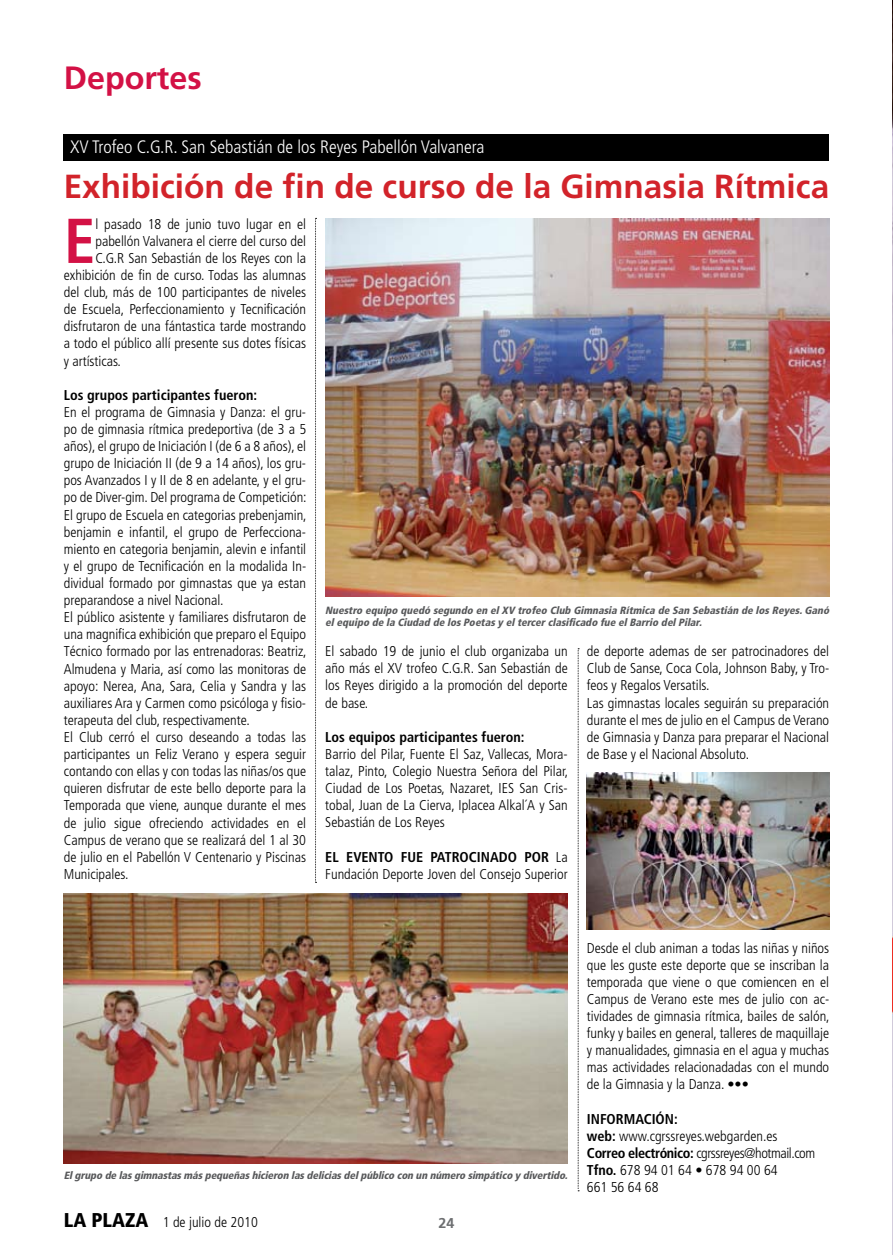
<style>
.page{position:relative;width:893px;height:1255px;background:#fff}
.page>*{position:absolute;margin:0;border:0;box-sizing:border-box;transform-origin:0 0}
.t1{font:700 condensed 63.3px "Frutiger";color:#d31145}
.t2{font:700 33.3px "Frutiger";color:#d2232a}
.t3{font:700 32.25px "Frutiger";color:#d31145}
.t4{font:300 condensed 18px "Frutiger";color:#fff}
.t5{font:300 condensed 14.25px/17.1px "Frutiger";color:#000}
.t6{font:700 condensed 14.25px "Frutiger";color:#000}
.t7{font:700 14.25px "Frutiger";color:#6d6f71}
.t8{font:italic 900 condensed 10.5px/12px "Frutiger";color:#58595b}
.s1{font-weight:700}
.s2{font-weight:900;font-size:19.95px}
</style>
<div class="page">
<div style="left:64px;top:134px;width:765px;height:27px;background:#000"></div>
<img style="left:325px;top:218px;width:504px;height:378px">
<img style="left:64px;top:893px;width:504px;height:270px">
<img style="left:587px;top:772px;width:242px;height:157px">
<img style="left:892px;top:0;width:1px;height:1254px">
<svg style="left:315px;top:218px;width:2px;height:665px"></svg>
<svg style="left:578px;top:648px;width:1px;height:543px"></svg>
<h3 class="t3" style="left:64px;top:59px;width:139px">Deportes</h3>
<p class="t4" style="left:70px;top:137px;width:416px">XV Trofeo C.G.R. San Sebastián de los Reyes Pabellón Valvanera</p>
<h2 class="t2" style="left:64px;top:167px;width:767px">Exhibición de fin de curso de la Gimnasia Rítmica</h2>
<h1 class="t1" style="left:64px;top:203px;width:33px">E</h1>
<p class="t5" style="left:95px;top:215px;width:212px">l pasado 18 de junio tuvo lugar en el</p>
<p class="t5" style="left:95px;top:232px;width:212px">pabellón Valvanera el cierre del curso del</p>
<p class="t5" style="left:95px;top:250px;width:212px">C.G.R San Sebastián de los Reyes con la</p>
<p class="t5" style="left:64px;top:267px;width:244px">exhibición de fin de curso. Todas las alumnas</p>
<p class="t5" style="left:64px;top:284px;width:244px">del club, más de 100 participantes de niveles</p>
<p class="t5" style="left:64px;top:301px;width:244px">de Escuela, Perfeccionamiento y Tecnificación</p>
<p class="t5" style="left:64px;top:318px;width:244px">disfrutaron de una fántastica tarde mostrando</p>
<p class="t5" style="left:64px;top:335px;width:244px">a todo el público allí presente sus dotes físicas</p>
<p class="t5" style="left:64px;top:352px;width:59px">y artísticas.</p>
<p class="t6" style="left:64px;top:386px;width:195px">Los grupos participantes fueron:</p>
<p class="t5" style="left:64px;top:403px;width:244px">En el programa de Gimnasia y Danza: el gru&shy;po de gimnasia rítmica predeportiva (de 3 a 5 años), el grupo de Iniciación I (de 6 a 8 años), el grupo de Iniciación II (de 9 a 14 años), los gru&shy;pos Avanzados I y II de 8 en adelante, y el gru&shy;po de Diver-gim. Del programa de Competición:<br>El grupo de Escuela en categorias prebenjamin, benjamin e infantil, el grupo de Perfecciona&shy;miento en categoria benjamin, alevin e infantil y el grupo de Tecnificación en la modalida In&shy;dividual formado por gimnastas que ya estan preparandose a nivel Nacional.<br>El público asistente y familiares disfrutaron de una magnifica exhibición que preparo el Equipo Técnico formado por las entrenadoras: Beatriz, Almudena y Maria, así como las monitoras de apoyo: Nerea, Ana, Sara, Celia y Sandra y las auxiliares Ara y Carmen como psicóloga y fisio&shy;terapeuta del club, respectivamente.<br>El Club cerró el curso deseando a todas las participantes un Feliz Verano y espera seguir contando con ellas y con todas las niñas/os que quieren disfrutar de este bello deporte para la Temporada que viene, aunque durante el mes de julio sigue ofreciendo actividades en el Campus de verano que se realizará del 1 al 30 de julio en el Pabellón V Centenario y Piscinas Municipales.</p>
<p class="t8" style="left:325px;top:604px;width:508px">Nuestro equipo quedó segundo en elXV trofeo Club Gimnasia Rítmica de San Sebastián de losReyes.Ganó elequipo de la Ciudad de losPoetasy eltercerclasificado fue elBarrio delPilar.</p>
<p class="t5" style="left:325px;top:643px;width:244px;text-align:justify">El sabado 19 de junio el club organizaba un año más el XV trofeo C.G.R. San Sebastián de los Reyes dirigido a la promoción del deporte de base.</p>
<p class="t6" style="left:325px;top:728px;width:201px">Los equipos participantes fueron:</p>
<p class="t5" style="left:325px;top:745px;width:244px;text-align:justify">Barrio del Pilar, Fuente El Saz, Vallecas, Mora&shy;talaz, Pinto, Colegio Nuestra Señora del Pilar, Ciudad de Los Poetas, Nazaret, IES San Cris&shy;tobal, Juan de La Cierva, Iplacea Alkal´A y San Sebastián de Los Reyes</p>
<p class="t5" style="left:325px;top:848px;width:244px"><span class="s1">EL EVENTO FUE PATROCINADO POR</span> La<br>Fundación Deporte Joven del Consejo Superior</p>
<p class="t5" style="left:587px;top:643px;width:244px">de deporte ademas de ser patrocinadores del Club de Sanse, Coca Cola, Johnson Baby, y Tro&shy;feos y Regalos Versatils.<br>Las gimnastas locales seguirán su preparación durante el mes de julio en el Campus de Verano de Gimnasia y Danza para preparar el Nacional de Base y el Nacional Absoluto.</p>
<p class="t8" style="left:64px;top:1169px;width:508px">Elgrupo de lasgimnastasmáspequeñashicieron lasdeliciasdelpúblico con un número simpático y divertido.</p>
<p class="t5" style="left:64px;top:1213px;width:196px"><span class="s2">LA PLAZA</span> 1 de julio de 2010</p>
<p class="t7" style="left:439px;top:1214px;width:17px">24</p>
<p class="t5" style="left:587px;top:939px;width:244px;text-align:justify">Desde el club animan a todas las niñas y niños que les guste este deporte que se inscriban la temporada que viene o que comiencen en el Campus de Verano este mes de julio con ac&shy;tividades de gimnasia rítmica, bailes de salón, funky y bailes en general, talleres de maquillaje y manualidades, gimnasia en el agua y muchas mas actividades relacionadadas con el mundo de la Gimnasia y la Danza. •••</p>
<p class="t5" style="left:587px;top:1110px;width:230px"><span class="s1">INFORMACIÓN:<br>web:</span> www.cgrssreyes.webgarden.es<br><span class="s1">Correo electrónico:</span> cgrssreyes@hotmail.com<br><span class="s1">Tfno.</span> 678 94 01 64 • 678 94 00 64<br>661 56 64 68</p>
</div>
